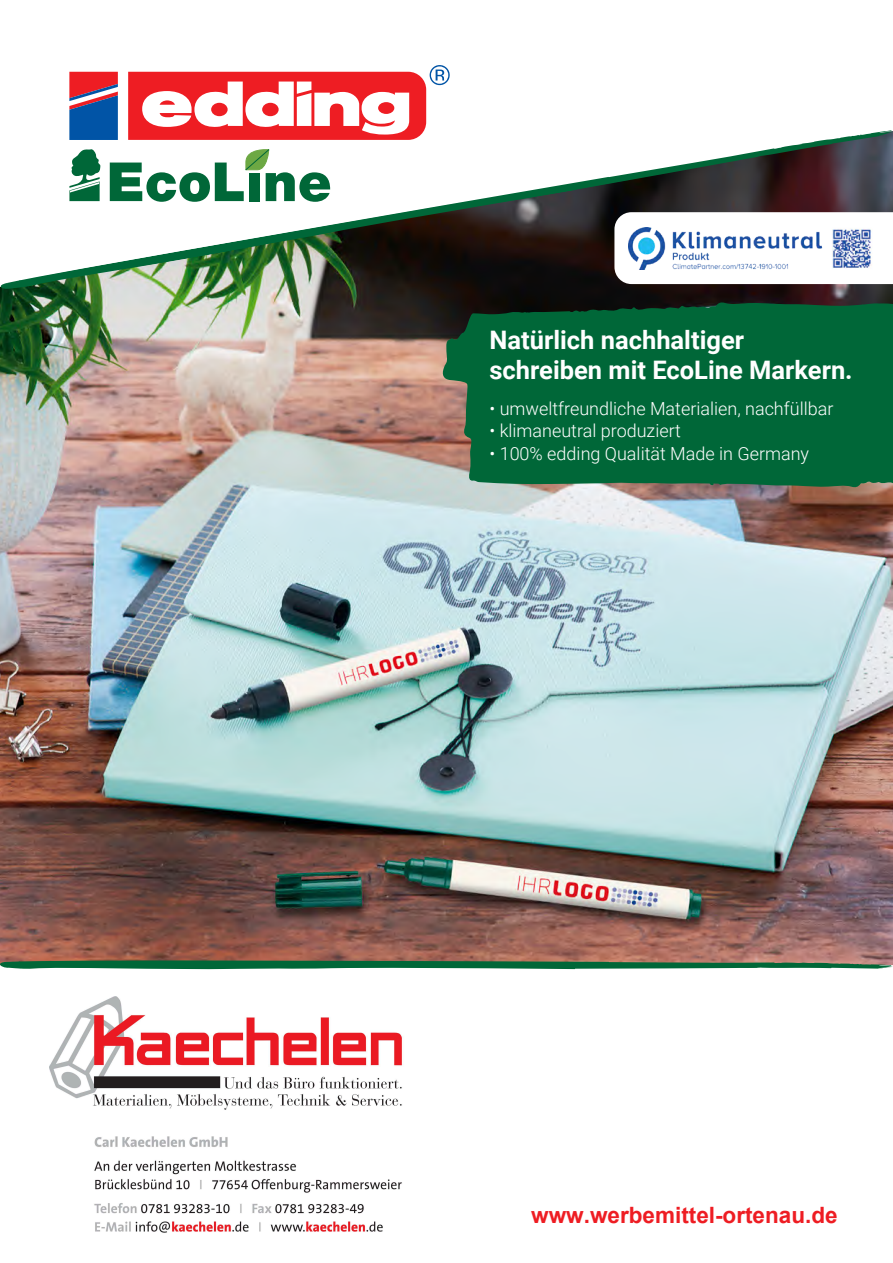
<style>
.page{position:relative;width:893px;height:1263px;background:#fff}
.page>*{position:absolute;margin:0;border:0;box-sizing:border-box;transform-origin:0 0}
.t1{font:700 25.5px/30px "Roboto";color:#fff}
.t2{font:700 22.5px "Arial";color:#ee1d23}
.t3{font:300 18px "Roboto";color:#fff}
</style>
<div class="page">
<img style="left:0;top:290px;width:893px;height:670px">
<svg style="left:69px;top:72px;width:49px;height:53px"></svg>
<svg style="left:128px;top:65px;width:322px;height:60px"></svg>
<svg style="left:441px;top:302px;width:452px;height:185px;fill:#006738"></svg>
<svg style="left:0;top:281px;width:24px;height:10px"></svg>
<svg style="left:14px;top:125px;width:879px;height:165px"></svg>
<svg style="left:0;top:960px;width:893px;height:9px"></svg>
<img style="left:49px;top:997px;width:353px;height:236px">
<h1 class="t1" style="left:489px;top:324px;width:365px">Natürlich nachhaltiger schreiben mit EcoLine Markern.</h1>
<p class="t3" style="left:489px;top:396px;width:345px">• umweltfreundliche Materialien, nachfüllbar</p>
<p class="t3" style="left:489px;top:418px;width:193px">• klimaneutral produziert</p>
<p class="t3" style="left:489px;top:441px;width:321px">• 100% edding Qualität Made in Germany</p>
<p class="t2" style="left:531px;top:1199px;width:308px">www.werbemittel-ortenau.de</p>
</div>
